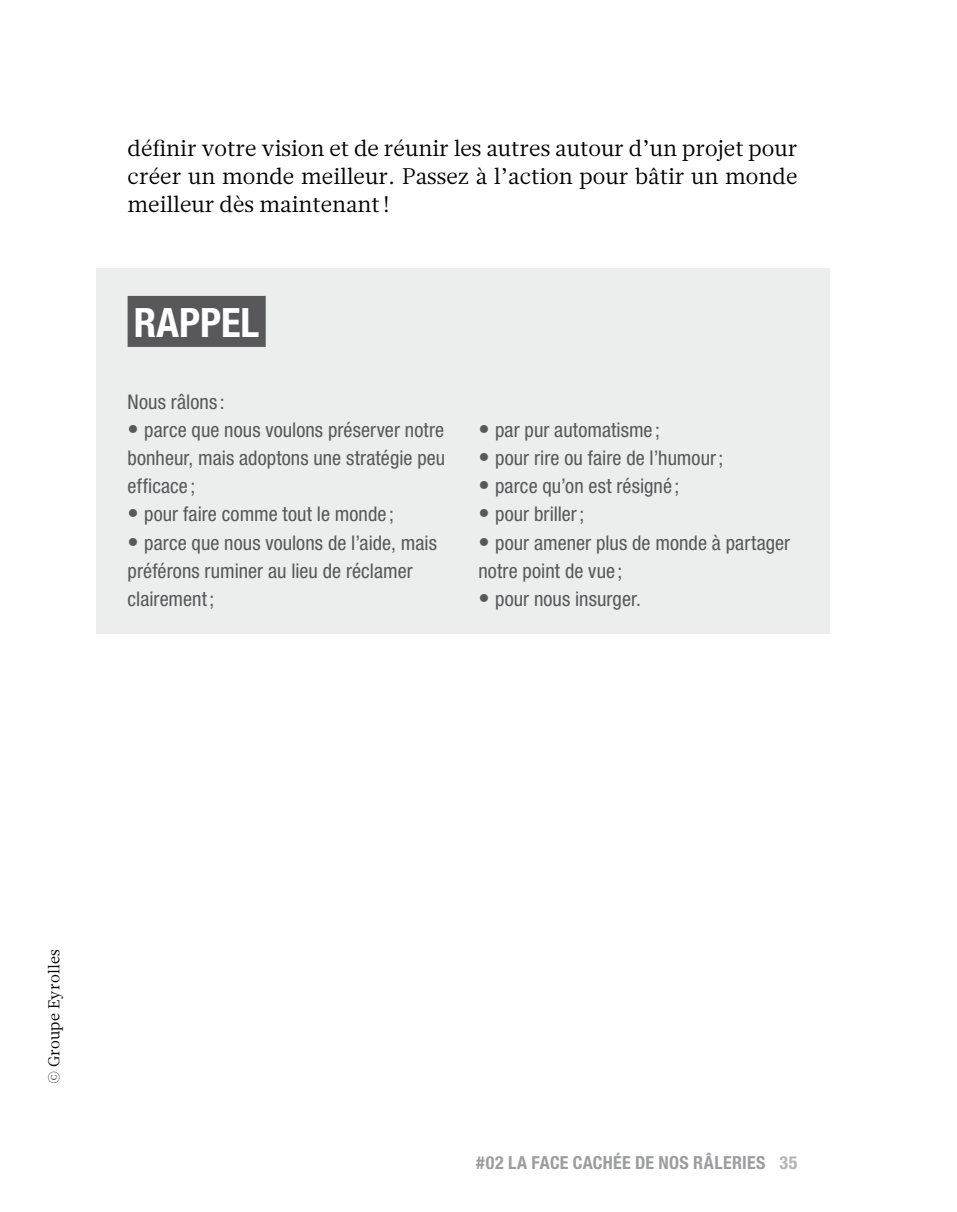
<style>
.page{position:relative;width:957px;height:1212px;background:#fff}
.page>*{position:absolute;margin:0;border:0;box-sizing:border-box;transform-origin:0 0}
.t1{font:700 condensed 40.5px "Helvetica Neue";color:#fff}
.t2{font:22.5px/28.1px "Glosa Text";color:#000;text-align:justify}
.t3{font:condensed 20.25px/28.1px "Helvetica Neue";letter-spacing:.005em;color:#58585a}
.t4{font:700 condensed 18px "Helvetica Neue";color:#9c9d9f}
.t5{font:700 condensed 18px "Helvetica Neue";color:#b1b3b4}
.t6{font:15.75px "Glosa Text";letter-spacing:.01em;color:#000}
.s1{font-weight:700;font-size:22.5px}
</style>
<div class="page">
<div style="left:96px;top:268px;width:733px;height:366px;background:#eceded"></div>
<div style="left:128px;top:296px;width:138px;height:51px;background:#58585a"></div>
<p class="t2" style="left:128px;top:134px;width:671px">définir votre vision et de réunir les autres autour d’un projet pour créer un monde meilleur. Passez à l’action pour bâtir un monde meilleur dès maintenant!</p>
<h1 class="t1" style="left:134px;top:298px;width:106px">RAPPEL</h1>
<p class="t3" style="left:128px;top:387px;width:99px">Nous râlons :</p>
<p class="t3" style="left:128px;top:416px;width:319px;text-align:justify"><span class="s1">•</span> parce que nous voulons préserver notre bonheur, mais adoptons une stratégie peu efficace ;</p>
<p class="t3" style="left:128px;top:500px;width:268px"><span class="s1">•</span> pour faire comme tout le monde ;</p>
<p class="t3" style="left:128px;top:528px;width:311px"><span class="s1">•</span> parce que nous voulons de l’aide, mais préférons ruminer au lieu de réclamer clairement;</p>
<p class="t3" style="left:478px;top:416px;width:183px"><span class="s1">•</span> par pur automatisme ;</p>
<p class="t3" style="left:478px;top:444px;width:246px"><span class="s1">•</span> pour rire ou faire de l’humour;</p>
<p class="t3" style="left:478px;top:472px;width:202px"><span class="s1">•</span> parce qu’on est résigné ;</p>
<p class="t3" style="left:478px;top:500px;width:107px"><span class="s1">•</span> pour briller;</p>
<p class="t3" style="left:478px;top:528px;width:313px"><span class="s1">•</span> pour amener plus de monde à partager notre point de vue ;</p>
<p class="t3" style="left:478px;top:584px;width:164px"><span class="s1">•</span> pour nous insurger.</p>
<p class="t6" style="left:44px;top:1084px;width:136px;rotate:-90deg">© Groupe Eyrolles</p>
<p class="t4" style="left:476px;top:1151px;width:66px">#02LA FACE</p>
<p class="t4" style="left:573px;top:1151px;width:11px">CACHÉE</p>
<p class="t4" style="left:635px;top:1151px;width:69px">DE NOSRÂLERIES</p>
<p class="t5" style="left:779px;top:1151px;width:19px">35</p>
</div>
